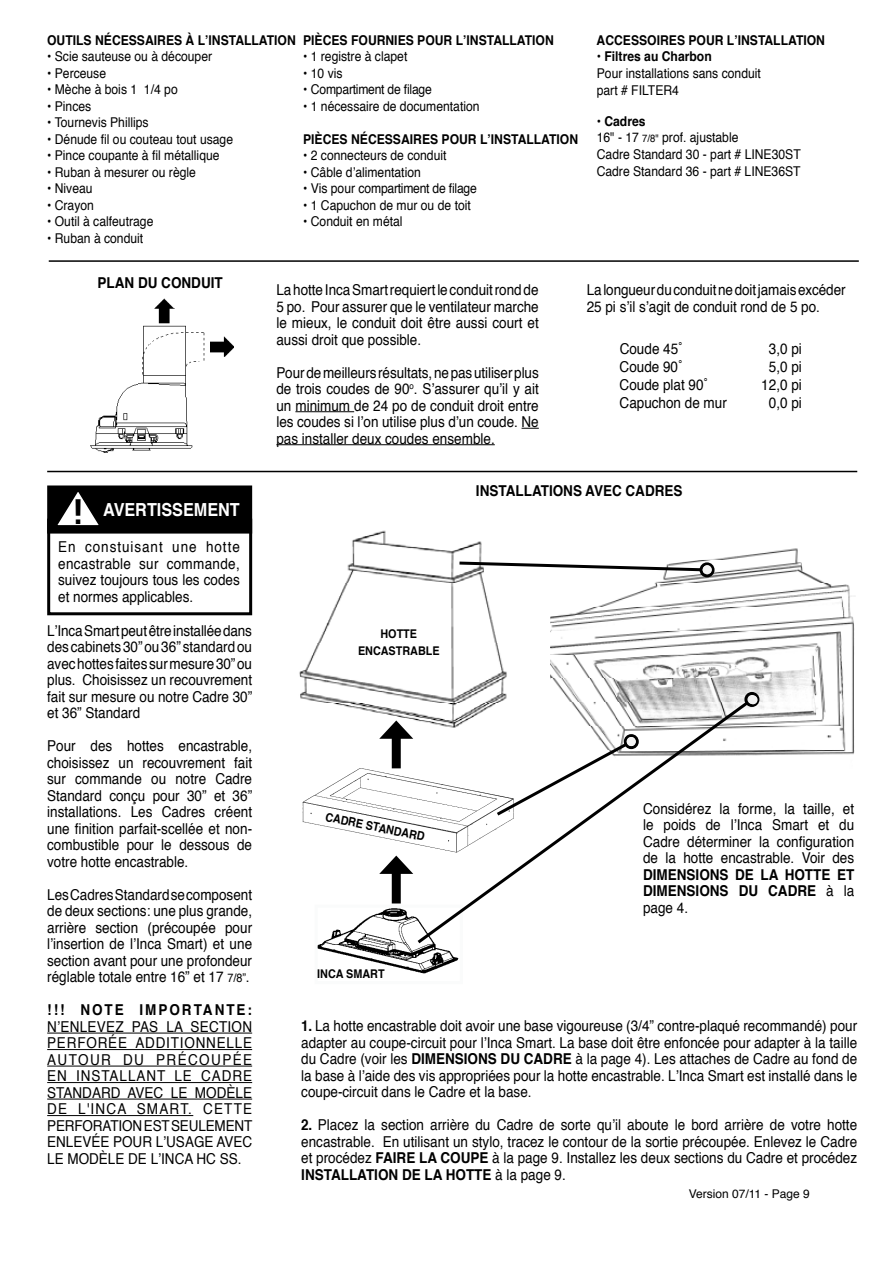
<style>
.page{position:relative;width:893px;height:1263px;background:#fff}
.page>*{position:absolute;margin:0;border:0;box-sizing:border-box;transform-origin:0 0}
.t1{font:600 33px "Eurostile";color:#000;scale:1.06 1}
.t2{font:700 18px "Helvetica";color:#fff;scale:.9 1}
.t3{font:15px/16.5px "Helvetica";color:#000;text-align:justify;scale:.9 1}
.t4{font:700 15px/16.5px "Helvetica";color:#000;text-align:justify;scale:.9 1}
.t5{font:700 15px "Helvetica";letter-spacing:.145em;color:#000;scale:.9 1}
.t6{font:13.5px/16.6px "Helvetica";color:#000;scale:.9 1}
.t7{font:700 13.5px "Helvetica";color:#000;scale:.9 1}
.t8{font:13.5px "Helvetica";letter-spacing:-.02em;color:#000;scale:.9 1}
.t9{font:700 12px/16.5px "Helvetica";color:#000;text-align:center;scale:.9 1}
.t10{font:12px "Helvetica";color:#000}
.s1{font-weight:700}
.s2{font-size:10.5px}
.s3{font-size:12px}
.s4{font-weight:400}
</style>
<div class="page">
<hr style="left:295px;top:411px;width:59px;height:1px;background:#000">
<svg style="left:522px;top:428px;width:17px;height:1px"></svg>
<hr style="left:276px;top:444px;width:219px;height:1px;background:#000">
<img style="left:90px;top:298px;width:144px;height:155px">
<hr style="left:47px;top:1033px;width:205px;height:1px;background:#000">
<hr style="left:47px;top:1049px;width:205px;height:1px;background:#000">
<hr style="left:47px;top:1066px;width:205px;height:1px;background:#000">
<hr style="left:47px;top:1082px;width:205px;height:1px;background:#000">
<hr style="left:47px;top:1099px;width:205px;height:1px;background:#000">
<hr style="left:47px;top:1115px;width:146px;height:1px;background:#000">
<img style="left:299px;top:530px;width:208px;height:190px">
<img style="left:550px;top:548px;width:305px;height:208px">
<img style="left:302px;top:760px;width:112px;height:84px">
<hr style="left:47px;top:471px;width:810px;height:1px;background:#000">
<img style="left:319px;top:909px;width:140px;height:65px">
<div style="left:392px;top:731px;width:9px;height:37px;background:#000"></div>
<svg style="left:379px;top:720px;width:34px;height:19px"></svg>
<svg style="left:456px;top:560px;width:248px;height:13px"></svg>
<div style="left:699px;top:562px;width:15px;height:15px;border:3px solid #000;border-radius:50%"></div>
<div style="left:392px;top:867px;width:9px;height:36px;background:#000"></div>
<svg style="left:379px;top:855px;width:34px;height:19px"></svg>
<svg style="left:414px;top:699px;width:337px;height:247px"></svg>
<div style="left:744px;top:692px;width:15px;height:15px;border:3px solid #000;border-radius:50%"></div>
<div style="left:47px;top:519px;width:205px;height:96px;border:3px solid #000"></div>
<div style="left:48px;top:486px;width:203px;height:47px;background:#000"></div>
<div style="left:47px;top:485px;width:205px;height:49px;border:2px solid #000"></div>
<svg style="left:57px;top:492px;width:42px;height:34px"></svg>
<hr style="left:49px;top:260px;width:810px;height:2px;background:#000">
<div style="left:749px;top:696px;width:8px;height:7px;background:#f3f3f3;border-radius:50%"></div>
<div style="left:748px;top:695px;width:10px;height:9px;border:2px solid #f3f3f3;border-radius:50%"></div>
<div style="left:627px;top:738px;width:8px;height:7px;background:#f3f3f3;border-radius:50%"></div>
<div style="left:627px;top:737px;width:9px;height:9px;border:2px solid #f3f3f3;border-radius:50%"></div>
<div style="left:704px;top:566px;width:7px;height:7px;background:#f3f3f3;border-radius:50%"></div>
<div style="left:703px;top:565px;width:9px;height:9px;border:2px solid #f3f3f3;border-radius:50%"></div>
<p class="t7" style="left:47px;top:29px;width:278px">OUTILS NÉCESSAIRES À L’INSTALLATION</p>
<p class="t6" style="left:47px;top:49px;width:185px">• Scie sauteuse ou à découper</p>
<p class="t6" style="left:47px;top:65px;width:67px">• Perceuse</p>
<p class="t6" style="left:47px;top:82px;width:147px">• Mèche à bois 1 1/4 po</p>
<p class="t6" style="left:47px;top:98px;width:50px">• Pinces</p>
<p class="t6" style="left:47px;top:115px;width:114px">• Tournevis Phillips</p>
<p class="t6" style="left:47px;top:131px;width:208px">• Dénude fil ou couteau tout usage</p>
<p class="t6" style="left:47px;top:148px;width:193px">• Pince coupante à fil métallique</p>
<p class="t6" style="left:47px;top:164px;width:167px">• Ruban à mesurer ou règle</p>
<p class="t6" style="left:47px;top:181px;width:52px">• Niveau</p>
<p class="t6" style="left:47px;top:197px;width:53px">• Crayon</p>
<p class="t6" style="left:47px;top:214px;width:120px">• Outil à calfeutrage</p>
<p class="t6" style="left:47px;top:230px;width:108px">• Ruban à conduit</p>
<p class="t4" style="left:98px;top:275px;width:141px">PLAN DU CONDUIT</p>
<p class="t7" style="left:303px;top:29px;width:280px">PIÈCES FOURNIES POUR L’INSTALLATION</p>
<p class="t6" style="left:303px;top:49px;width:117px">• 1 registre à clapet</p>
<p class="t6" style="left:303px;top:65px;width:45px">• 10 vis</p>
<p class="t8" style="left:303px;top:79px;width:144px">• Compartiment de filage</p>
<p class="t6" style="left:303px;top:98px;width:198px">• 1 nécessaire de documentation</p>
<p class="t7" style="left:303px;top:128px;width:307px">PIÈCES NÉCESSAIRES POUR L’INSTALLATION</p>
<p class="t6" style="left:303px;top:148px;width:161px">• 2 connecteurs de conduit</p>
<p class="t6" style="left:303px;top:164px;width:132px">• Câble d’alimentation</p>
<p class="t8" style="left:303px;top:178px;width:194px">• Vis pour compartiment de filage</p>
<p class="t6" style="left:303px;top:197px;width:188px">• 1 Capuchon de mur ou de toit</p>
<p class="t6" style="left:303px;top:214px;width:112px">• Conduit en métal</p>
<p class="t3" style="left:276px;top:282px;width:293px">La hotte Inca Smart requiert le conduit rond de 5 po. Pour assurer que le ventilateur marche le mieux, le conduit doit être aussi court et aussi droit que possible.</p>
<p class="t3" style="left:276px;top:364px;width:293px">Pour de meilleurs résultats, ne pas utiliser plus de trois coudes de 90<sup>o</sup>. S’assurer qu’il y ait un minimum de 24 po de conduit droit entre les coudes si l’on utilise plus d’un coude. Ne pas installer deux coudes ensemble.</p>
<p class="t7" style="left:597px;top:29px;width:255px">ACCESSOIRES POUR L’INSTALLATION</p>
<p class="t6" style="left:597px;top:49px;width:184px">• <span class="s1">Filtres au Charbon<br></span>Pour installations sans conduit part # FILTER4</p>
<p class="t6" style="left:597px;top:113px;width:228px">• <span class="s1">Cadres<br></span>16" - 17 <span class="s2">7/8"</span> prof. ajustable<br>Cadre Standard 30 - part # LINE30ST<br>Cadre Standard 36 - part # LINE36ST</p>
<p class="t3" style="left:587px;top:282px;width:289px">La longueur du conduit ne doit jamais excéder<br>25 pi s’il s’agit de conduit rond de 5 po.</p>
<p class="t3" style="left:620px;top:340px;width:121px;line-height:18px;text-align:left">Coude 45˚<br>Coude 90˚<br>Coude plat 90˚<br>Capuchon de mur</p>
<p class="t3" style="left:761px;top:340px;width:47px;line-height:18px;text-align:center">3,0 pi<br>5,0 pi<br>12,0 pi<br>0,0 pi</p>
<h1 class="t1" style="left:73px;top:491px;width:12px">!</h1>
<p class="t3" style="left:58px;top:539px;width:203px">En constuisant une hotte encastrable sur commande, suivez toujours tous les codes et normes applicables.</p>
<p class="t2" style="left:103px;top:495px;width:153px">AVERTISSEMENT</p>
<p class="t3" style="left:47px;top:623px;width:229px">L’Inca Smart peut être installée dans des cabinets 30” ou 36” standard ou avec hottes faites sur mesure 30” ou plus. Choisissez un recouvrement fait sur mesure ou notre Cadre 30” et 36” Standard</p>
<p class="t3" style="left:47px;top:738px;width:229px">Pour des hottes encastrable, choisissez un recouvrement fait sur commande ou notre Cadre Standard conçu pour 30” et 36” installations. Les Cadres créent une finition parfait-scellée et non&shy;combustible pour le dessous de votre hotte encastrable.</p>
<p class="t3" style="left:47px;top:887px;width:229px">Les Cadres Standard se composent de deux sections: une plus grande, arrière section (précoupée pour l’insertion de l’Inca Smart) et une section avant pour une profondeur réglable totale entre 16” et 17 <span class="s3">7/8”</span>.</p>
<p class="t5" style="left:47px;top:998px;width:229px">!!! NOTE IMPORTANTE:</p>
<p class="t3" style="left:47px;top:1019px;width:230px">N’ENLEVEZ PAS LA SECTION PERFORÉE ADDITIONNELLE AUTOUR DU PRÉCOUPÉE EN INSTALLANT LE CADRE STANDARD AVEC LE MODÈLE DE L'INCA SMART. CETTE PERFORATION EST SEULEMENT ENLEVÉE POUR L’USAGE AVEC LE MODÈLE DE L’INCA HC SS.</p>
<p class="t4" style="left:476px;top:483px;width:231px">INSTALLATIONS AVEC CADRES</p>
<p class="t9" style="left:358px;top:626px;width:92px">HOTTE<br>ENCASTRABLE</p>
<p class="t9" style="left:327px;top:808px;width:114px;rotate:12deg">CADRE STANDARD</p>
<p class="t9" style="left:317px;top:966px;width:76px">INCA SMART</p>
<p class="t3" style="left:643px;top:801px;width:236px">Considérez la forme, la taille, et le poids de l’Inca Smart et du Cadre déterminer la configuration de la hotte encastrable. Voir des</p>
<p class="t4" style="left:643px;top:866px;width:236px">DIMENSIONS DE LA HOTTE ET DIMENSIONS DU CADRE <span class="s4">à la page 4.</span></p>
<p class="t3" style="left:301px;top:1018px;width:619px"><span class="s1">1.</span> La hotte encastrable doit avoir une base vigoureuse (3/4” contre-plaqué recommandé) pour adapter au coupe-circuit pour l’Inca Smart. La base doit être enfoncée pour adapter à la taille du Cadre (voir les <span class="s1">DIMENSIONS DU CADRE</span> à la page 4). Les attaches de Cadre au fond de la base à l’aide des vis appropriées pour la hotte encastrable. L’Inca Smart est installé dans le coupe-circuit dans le Cadre et la base.</p>
<p class="t3" style="left:301px;top:1117px;width:619px"><span class="s1">2.</span> Placez la section arrière du Cadre de sorte qu’il aboute le bord arrière de votre hotte encastrable. En utilisant un stylo, tracez le contour de la sortie précoupée. Enlevez le Cadre et procédez <span class="s1">FAIRE LA COUPE</span> à la page 9. Installez les deux sections du Cadre et procédez <span class="s1">INSTALLATION DE LA HOTTE</span> à la page 9.</p>
<p class="t10" style="left:689px;top:1185px;width:123px">Version 07/11 - Page 9</p>
</div>
